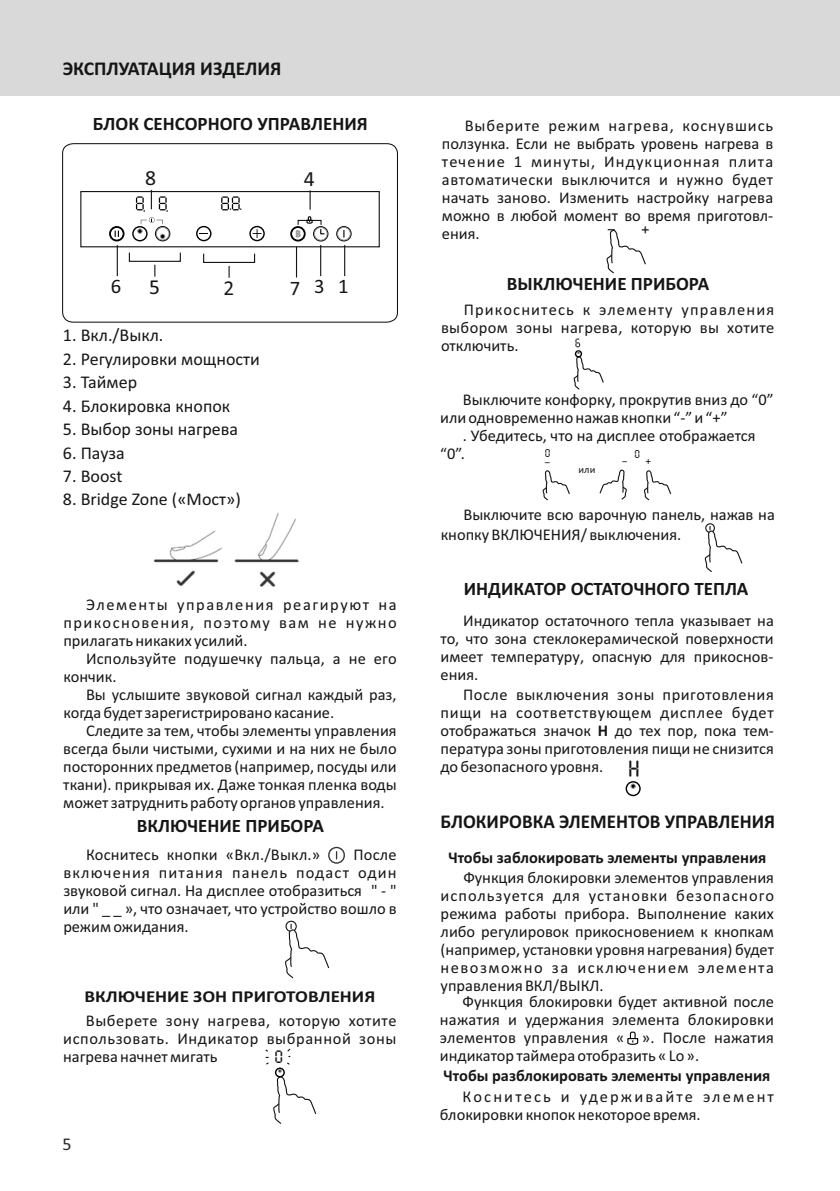
<style>
.page{position:relative;width:840px;height:1191px;background:#fff}
.page>*{position:absolute;margin:0;border:0;box-sizing:border-box;transform-origin:0 0}
.t1{font:21.6px "Calibri";color:#151616}
.t2{font:21.4px "Calibri";color:#151616}
.t3{font:20.6px "Calibri";color:#151616}
.t4{font:700 19.6px "Calibri";color:#151616}
.t5{font:700 19px "Calibri";color:#151616}
.t6{font:18.6px "Digital Cyrillic 1";color:#151616}
.t7{font:18px "Calibri";color:#151616}
.t8{font:18px "Calibri";color:#2a2a2a}
.t9{font:700 16.8px "Calibri";color:#151616;scale:1.14 1}
.t10{font:16.4px/18px "Calibri";color:#151616;text-align:justify}
.t11{font:700 16.4px "Calibri";color:#151616}
.t12{font:14px "Digital Cyrillic 1";color:#151616}
.t13{font:12.8px "Arial";color:#151616;scale:2.02 1}
.t14{font:10.6px "Calibri";color:#151616}
.t15{font:8.8px "Digital Cyrillic 1";color:#151616}
.t16{font:8.6px "Arial";color:#151616;scale:2.02 1}
.s1{color:#fff}
.s2{font-size:14.6px}
.s3{font-size:10px}
.s4{font-weight:700}
</style>
<div class="page">
<div style="left:0;top:0;width:839px;height:95px;background:#d9d9d9"></div>
<img style="left:153px;top:512px;width:146px;height:75px">
<svg style="left:328px;top:847px;width:17px;height:16px"></svg>
<svg style="left:285px;top:920px;width:45px;height:59px"></svg>
<div style="left:62px;top:143px;width:336px;height:180px;border:1px solid #0c0d0c;border-radius:10px"></div>
<svg style="left:228px;top:266px;width:1px;height:12px"></svg>
<hr style="left:320px;top:245px;width:1px;height:31px;background:#151616">
<div style="left:203px;top:253px;width:52px;height:10px;border:1px solid #151616"></div>
<div style="left:80px;top:191px;width:299px;height:56px;border:1px solid #151616"></div>
<svg style="left:309px;top:190px;width:1px;height:20px"></svg>
<svg style="left:643px;top:470px;width:28px;height:31px"></svg>
<svg style="left:542px;top:470px;width:28px;height:31px"></svg>
<svg style="left:599px;top:469px;width:27px;height:31px"></svg>
<svg style="left:704px;top:523px;width:38px;height:49px"></svg>
<div style="left:109px;top:226px;width:15px;height:15px;border:1px solid #000;border-radius:50%"></div>
<div style="left:132px;top:226px;width:15px;height:15px;border:1px solid #000;border-radius:50%"></div>
<div style="left:155px;top:226px;width:15px;height:15px;border:1px solid #000;border-radius:50%"></div>
<div style="left:196px;top:226px;width:15px;height:15px;border:1px solid #000;border-radius:50%"></div>
<div style="left:249px;top:226px;width:15px;height:15px;border:1px solid #000;border-radius:50%"></div>
<div style="left:290px;top:226px;width:15px;height:15px;border:1px solid #000;border-radius:50%"></div>
<div style="left:313px;top:226px;width:15px;height:15px;border:1px solid #000;border-radius:50%"></div>
<div style="left:336px;top:226px;width:15px;height:15px;border:1px solid #000;border-radius:50%"></div>
<svg style="left:252px;top:229px;width:9px;height:9px"></svg>
<svg style="left:320px;top:229px;width:5px;height:6px"></svg>
<div style="left:314px;top:227px;width:13px;height:13px;border:1px solid #9f9fa0;border-radius:50%"></div>
<div style="left:156px;top:227px;width:13px;height:13px;border:1px solid #999;border-radius:50%"></div>
<div style="left:337px;top:227px;width:13px;height:13px;border:1px solid #9f9fa0;border-radius:50%"></div>
<svg style="left:296px;top:230px;width:4px;height:7px"></svg>
<div style="left:291px;top:227px;width:13px;height:13px;border:1px solid #000;border-radius:50%"></div>
<div style="left:110px;top:227px;width:13px;height:13px;border:1px solid #000;border-radius:50%"></div>
<svg style="left:115px;top:230px;width:4px;height:7px"></svg>
<div style="left:298px;top:220px;width:23px;height:5px;border:1px solid #000"></div>
<svg style="left:305px;top:216px;width:8px;height:8px"></svg>
<svg style="left:221px;top:196px;width:20px;height:14px"></svg>
<hr style="left:344px;top:245px;width:1px;height:31px;background:#151616">
<svg style="left:154px;top:265px;width:1px;height:12px"></svg>
<div style="left:129px;top:252px;width:52px;height:10px;border:1px solid #151616"></div>
<hr style="left:117px;top:245px;width:1px;height:31px;background:#151616">
<hr style="left:296px;top:246px;width:1px;height:31px;background:#151616">
<svg style="left:265px;top:1048px;width:52px;height:76px"></svg>
<svg style="left:606px;top:229px;width:40px;height:45px"></svg>
<svg style="left:573px;top:338px;width:31px;height:52px"></svg>
<div style="left:625px;top:781px;width:15px;height:15px;border:1px solid #000;border-radius:50%"></div>
<svg style="left:630px;top:783px;width:5px;height:5px"></svg>
<svg style="left:627px;top:1031px;width:11px;height:14px"></svg>
<svg style="left:136px;top:190px;width:32px;height:49px"></svg>
<p class="t4" style="left:63px;top:60px;width:220px">ЭКСПЛУАТАЦИЯ ИЗДЕЛИЯ</p>
<p class="t5" style="left:93px;top:116px;width:276px">БЛОК СЕНСОРНОГО УПРАВЛЕНИЯ</p>
<h1 class="t1" style="left:145px;top:169px;width:12px">8</h1>
<h1 class="t1" style="left:304px;top:169px;width:12px">4</h1>
<p class="t3" style="left:111px;top:278px;width:12px">6</p>
<h2 class="t2" style="left:149px;top:277px;width:12px">5</h2>
<p class="t3" style="left:290px;top:279px;width:12px">7</p>
<p class="t3" style="left:338px;top:278px;width:12px">1</p>
<h2 class="t2" style="left:223px;top:279px;width:12px">2</h2>
<p class="t3" style="left:314px;top:278px;width:12px">3</p>
<p class="t7" style="left:63px;top:327px;width:102px">1. Вкл./Выкл.</p>
<p class="t7" style="left:63px;top:351px;width:198px">2. Регулировки мощности</p>
<p class="t7" style="left:63px;top:374px;width:76px">3. Таймер</p>
<p class="t7" style="left:63px;top:398px;width:169px">4. Блокировка кнопок</p>
<p class="t7" style="left:63px;top:421px;width:177px">5. Выбор зоны нагрева</p>
<p class="t7" style="left:63px;top:445px;width:63px">6. Пауза</p>
<p class="t7" style="left:63px;top:468px;width:61px">7. Boost</p>
<p class="t7" style="left:63px;top:492px;width:179px">8. Bridge Zone («Мост»)</p>
<p class="t10" style="left:63px;top:597px;width:334px;text-indent:23px">Элементы управления реагируют на прикосновения, поэтому вам не нужно прилагать никаких усилий.</p>
<p class="t10" style="left:63px;top:651px;width:334px;text-indent:23px">Используйте подушечку пальца, а не его кончик.</p>
<p class="t10" style="left:63px;top:687px;width:334px;text-indent:23px">Вы услышите звуковой сигнал каждый раз, когда будет зарегистрировано касание.</p>
<p class="t10" style="left:63px;top:723px;width:335px;text-indent:23px">Следите за тем, чтобы элементы управления всегда были чистыми, сухими и на них не было посторонних предметов (например, посуды или ткани). прикрывая их. Даже тонкая пленка воды может затруднить работу органов управления.</p>
<p class="t10" style="left:63px;top:847px;width:335px;text-indent:23px">Коснитесь кнопки «Вкл./Выкл.»<span class="s1">___</span> После включения питания панель подаст один звуковой сигнал. На дисплее отобразиться " - " или " _ _ », что означает, что устройство вошло в режим ожидания.</p>
<p class="t5" style="left:137px;top:817px;width:189px">ВКЛЮЧЕНИЕ ПРИБОРА</p>
<p class="t9" style="left:84px;top:989px;width:256px">ВКЛЮЧЕНИЕ ЗОН ПРИГОТОВЛЕНИЯ</p>
<p class="t10" style="left:63px;top:1012px;width:334px;text-indent:23px">Выберете зону нагрева, которую хотите использовать. Индикатор выбранной зоны нагрева начнет мигать</p>
<p class="t12" style="left:275px;top:1050px;width:10px">0</p>
<p class="t8" style="left:62px;top:1136px;width:11px">5</p>
<p class="t10" style="left:441px;top:118px;width:332px;text-indent:23px">Выберите режим нагрева, коснувшись ползунка. Если не выбрать уровень нагрева в течение 1 минуты, Индукционная плита автоматически выключится и нужно будет начать заново. Изменить настройку нагрева можно в любой момент во время приготовл&shy;ения.</p>
<p class="t13" style="left:606px;top:224px;width:22px">- <span class="s2">+</span></p>
<p class="t5" style="left:506px;top:276px;width:204px">ВЫКЛЮЧЕНИЕ ПРИБОРА</p>
<p class="t10" style="left:441px;top:302px;width:334px;text-indent:23px">Прикоснитесь к элементу управления выбором зоны нагрева, которую вы хотите отключить.</p>
<p class="t10" style="left:440px;top:391px;width:334px;text-indent:23px">Выключите конфорку, прокрутив вниз до “0” или одновременно нажав кнопки “-” и “+”</p>
<p class="t10" style="left:440px;top:427px;width:317px;text-indent:23px">. Убедитесь, что на дисплее отображается “0”.</p>
<p class="t15" style="left:545px;top:450px;width:7px">0</p>
<p class="t15" style="left:634px;top:450px;width:7px">0</p>
<p class="t16" style="left:544px;top:458px;width:4px">-</p>
<p class="t16" style="left:621px;top:458px;width:16px">- <span class="s3">+</span></p>
<p class="t14" style="left:578px;top:465px;width:18px">или</p>
<p class="t10" style="left:440px;top:506px;width:335px;line-height:20px;text-indent:23px">Выключите всю варочную панель, нажав на кнопку ВКЛЮЧЕНИЯ/ выключения.</p>
<p class="t5" style="left:463px;top:581px;width:286px">ИНДИКАТОР ОСТАТОЧНОГО ТЕПЛА</p>
<p class="t10" style="left:440px;top:613px;width:334px;text-indent:23px">Индикатор остаточного тепла указывает на то, что зона стеклокерамической поверхности имеет температуру, опасную для прикоснов&shy;ения.</p>
<p class="t10" style="left:440px;top:687px;width:334px;text-indent:23px">После выключения зоны приготовления пищи на соответствующем дисплее будет отображаться значок <span class="s4">H</span> до тех пор, пока тем&shy;пература зоны приготовления пищи не снизится до безопасного уровня.</p>
<p class="t6" style="left:629px;top:760px;width:13px">H</p>
<p class="t4" style="left:440px;top:813px;width:336px">БЛОКИРОВКА ЭЛЕМЕНТОВ УПРАВЛЕНИЯ</p>
<p class="t11" style="left:448px;top:850px;width:319px">Чтобы заблокировать элементы управления</p>
<p class="t10" style="left:440px;top:869px;width:335px;text-indent:23px">Функция блокировки элементов управления используется для установки безопасного режима работы прибора. Выполнение каких либо регулировок прикосновением к кнопкам (например, установки уровня нагревания) будет невозможно за исключением элемента управления ВКЛ/ВЫКЛ.</p>
<p class="t10" style="left:439px;top:994px;width:335px;text-indent:23px">Функция блокировки будет активной после нажатия и удержания элемента блокировки элементов управления « ». После нажатия индикатор таймера отобразить « Lo ».</p>
<p class="t11" style="left:443px;top:1069px;width:328px">Чтобы разблокировать элементы управления</p>
<p class="t10" style="left:439px;top:1088px;width:335px;text-indent:23px">Коснитесь и удерживайте элемент блокировки кнопок некоторое время.</p>
</div>
